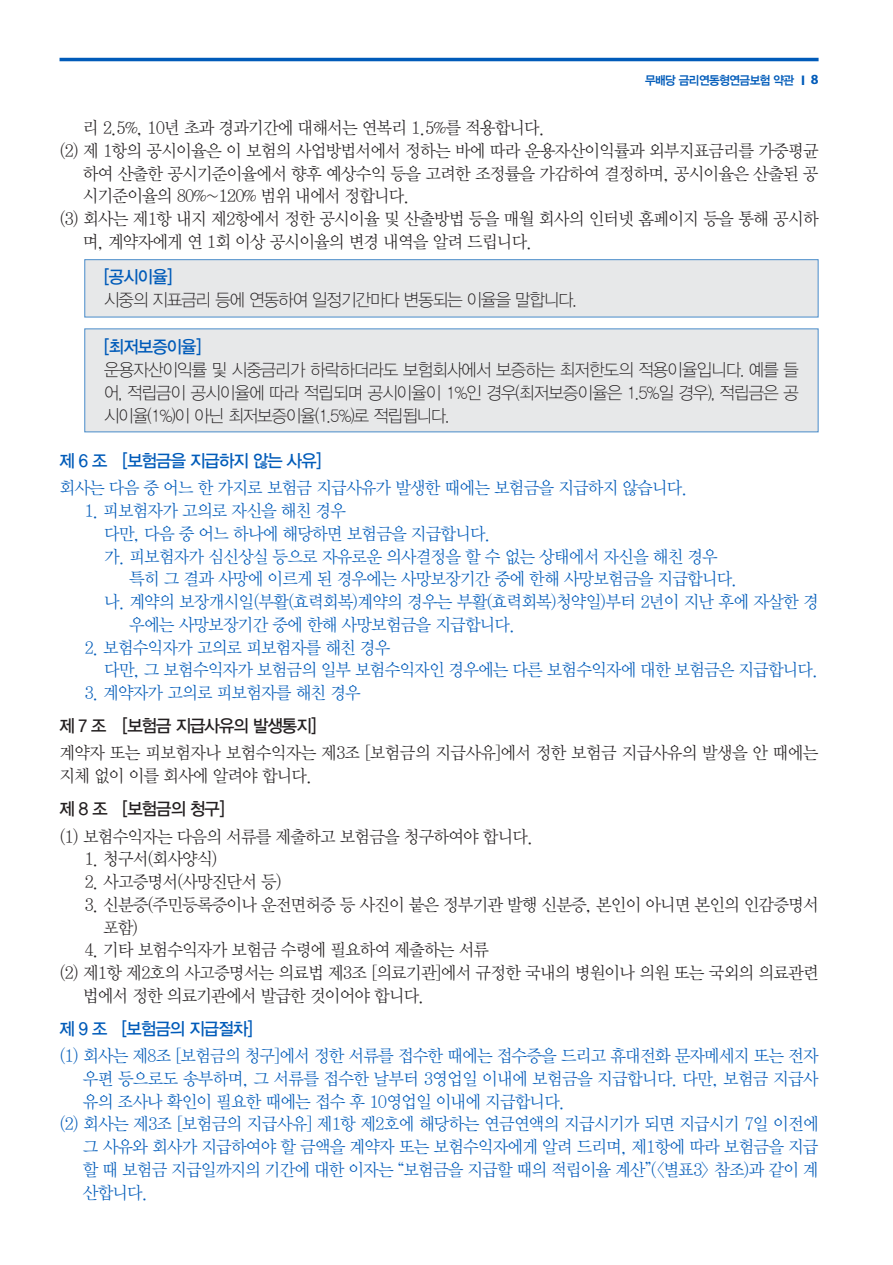
<style>
.page{position:relative;width:893px;height:1265px;background:#fff}
.page>*{position:absolute;margin:0;border:0;box-sizing:border-box;transform-origin:0 0}
.t1{font:17.5px/22.8px "YDVY Mj O32";letter-spacing:-.05em;color:#005bb9;scale:.95 1}
.t2{font:17.5px/22.8px "YDVY Mj O32";letter-spacing:-.05em;color:#231f20;scale:.95 1}
.t3{font:17.5px/22.8px "YDVYGO31";letter-spacing:-.05em;color:#231f20;text-align:justify;scale:.95 1}
.t4{font:17.5px "YDVYGO33";letter-spacing:-.05em;color:#005bb9;scale:.95 1}
.t5{font:17.5px "YDVYGO33";letter-spacing:-.05em;color:#231f20;scale:.95 1}
.t6{font:12.25px "YDVYGO34";letter-spacing:-.05em;color:#005bb9;scale:.95 1}
.s1{font-family:"Myriad Pro";font-weight:700;font-size:14px}
</style>
<div class="page">
<div style="left:85px;top:260px;width:733px;height:57px;background:#e7e8e9"></div>
<div style="left:84px;top:259px;width:735px;height:58px;border:1px solid #488bc9"></div>
<div style="left:85px;top:329px;width:733px;height:102px;background:#e7e8e9"></div>
<hr style="left:60px;top:58px;width:759px;height:3px;background:#005bb9">
<p class="t6" style="left:645px;top:73px;width:184px">무배당 금리연동형연금보험 약관 <span class="s1">I 8</span></p>
<p class="t2" style="left:83px;top:116px;width:488px">리 2.5%, 10년 초과 경과기간에 대해서는 연복리 1.5%를 적용합니다.</p>
<p class="t2" style="left:60px;top:139px;width:801px">(2) 제 1항의 공시이율은 이 보험의 사업방법서에서 정하는 바에 따라 운용자산이익률과 외부지표금리를 가중평균</p>
<p class="t2" style="left:83px;top:162px;width:776px">하여 산출한 공시기준이율에서 향후 예상수익 등을 고려한 조정률을 가감하여 결정하며, 공시이율은 산출된 공</p>
<p class="t2" style="left:83px;top:185px;width:346px">시기준이율의 80%~120% 범위 내에서 정합니다.</p>
<p class="t2" style="left:60px;top:207px;width:801px">(3) 회사는 제1항 내지 제2항에서 정한 공시이율 및 산출방법 등을 매월 회사의 인터넷 홈페이지 등을 통해 공시하</p>
<p class="t2" style="left:83px;top:230px;width:475px">며, 계약자에게 연 1회 이상 공시이율의 변경 내역을 알려 드립니다.</p>
<p class="t4" style="left:104px;top:267px;width:73px">[공시이율]</p>
<p class="t3" style="left:104px;top:288px;width:499px">시중의 지표금리 등에 연동하여 일정기간마다 변동되는 이율을 말합니다.</p>
<p class="t4" style="left:104px;top:337px;width:104px">[최저보증이율]</p>
<p class="t3" style="left:104px;top:358px;width:733px">운용자산이익률 및 시중금리가 하락하더라도 보험회사에서 보증하는 최저한도의 적용이율입니다. 예를 들 어, 적립금이 공시이율에 따라 적립되며 공시이율이 1%인 경우(최저보증이율은 1.5%일 경우), 적립금은 공 시이율(1%)이 아닌 최저보증이율(1.5%)로 적립됩니다.</p>
<p class="t4" style="left:60px;top:450px;width:277px">제 6 조 [보험금을 지급하지 않는 사유]</p>
<p class="t1" style="left:60px;top:477px;width:663px">회사는 다음 중 어느 한 가지로 보험금 지급사유가 발생한 때에는 보험금을 지급하지 않습니다.</p>
<p class="t1" style="left:84px;top:499px;width:277px">1. 피보험자가 고의로 자신을 해친 경우</p>
<p class="t1" style="left:104px;top:522px;width:409px">다만, 다음 중 어느 하나에 해당하면 보험금을 지급합니다.</p>
<p class="t1" style="left:104px;top:545px;width:647px">가. 피보험자가 심신상실 등으로 자유로운 의사결정을 할 수 없는 상태에서 자신을 해친 경우</p>
<p class="t1" style="left:129px;top:568px;width:642px">특히 그 결과 사망에 이르게 된 경우에는 사망보장기간 중에 한해 사망보험금을 지급합니다.</p>
<p class="t1" style="left:104px;top:590px;width:753px">나. 계약의 보장개시일(부활(효력회복)계약의 경우는 부활(효력회복)청약일)부터 2년이 지난 후에 자살한 경</p>
<p class="t1" style="left:129px;top:613px;width:408px">우에는 사망보장기간 중에 한해 사망보험금을 지급합니다.</p>
<p class="t1" style="left:104px;top:636px;width:753px;text-indent:-20px">2. 보험수익자가 고의로 피보험자를 해친 경우<br>다만, 그 보험수익자가 보험금의 일부 보험수익자인 경우에는 다른 보험수익자에 대한 보험금은 지급합니다.</p>
<p class="t1" style="left:84px;top:681px;width:292px">3. 계약자가 고의로 피보험자를 해친 경우</p>
<p class="t5" style="left:60px;top:715px;width:272px">제 7 조 [보험금 지급사유의 발생통지]</p>
<p class="t2" style="left:60px;top:742px;width:800px">계약자 또는 피보험자나 보험수익자는 제3조 [보험금의 지급사유]에서 정한 보험금 지급사유의 발생을 안 때에는 지체 없이 이를 회사에 알려야 합니다.</p>
<p class="t5" style="left:60px;top:798px;width:175px">제 8 조 [보험금의 청구]</p>
<p class="t2" style="left:60px;top:825px;width:500px">(1) 보험수익자는 다음의 서류를 제출하고 보험금을 청구하여야 합니다.</p>
<p class="t2" style="left:84px;top:848px;width:142px">1. 청구서(회사양식)</p>
<p class="t2" style="left:84px;top:870px;width:209px">2. 사고증명서(사망진단서 등)</p>
<p class="t2" style="left:103px;top:893px;width:755px;text-indent:-19px">3. 신분증(주민등록증이나 운전면허증 등 사진이 붙은 정부기관 발행 신분증, 본인이 아니면 본인의 인감증명서 포함)</p>
<p class="t2" style="left:84px;top:939px;width:428px">4. 기타 보험수익자가 보험금 수령에 필요하여 제출하는 서류</p>
<p class="t2" style="left:60px;top:961px;width:801px">(2) 제1항 제2호의 사고증명서는 의료법 제3조 [의료기관]에서 규정한 국내의 병원이나 의원 또는 국외의 의료관련</p>
<p class="t2" style="left:83px;top:984px;width:361px">법에서 정한 의료기관에서 발급한 것이어야 합니다.</p>
<p class="t4" style="left:60px;top:1018px;width:205px">제 9 조 [보험금의 지급절차]</p>
<p class="t1" style="left:60px;top:1045px;width:801px">(1) 회사는 제8조 [보험금의 청구]에서 정한 서류를 접수한 때에는 접수증을 드리고 휴대전화 문자메세지 또는 전자</p>
<p class="t1" style="left:83px;top:1067px;width:776px">우편 등으로도 송부하며, 그 서류를 접수한 날부터 3영업일 이내에 보험금을 지급합니다. 다만, 보험금 지급사</p>
<p class="t1" style="left:83px;top:1090px;width:509px">유의 조사나 확인이 필요한 때에는 접수 후 10영업일 이내에 지급합니다.</p>
<p class="t1" style="left:60px;top:1113px;width:801px">(2) 회사는 제3조 [보험금의 지급사유] 제1항 제2호에 해당하는 연금연액의 지급시기가 되면 지급시기 7일 이전에</p>
<p class="t1" style="left:83px;top:1136px;width:776px">그 사유와 회사가 지급하여야 할 금액을 계약자 또는 보험수익자에게 알려 드리며, 제1항에 따라 보험금을 지급</p>
<p class="t1" style="left:83px;top:1158px;width:776px">할 때 보험금 지급일까지의 기간에 대한 이자는 “보험금을 지급할 때의 적립이율 계산”(&lt;별표3&gt; 참조)과 같이 계</p>
<p class="t1" style="left:83px;top:1181px;width:70px">산합니다.</p>
</div>
